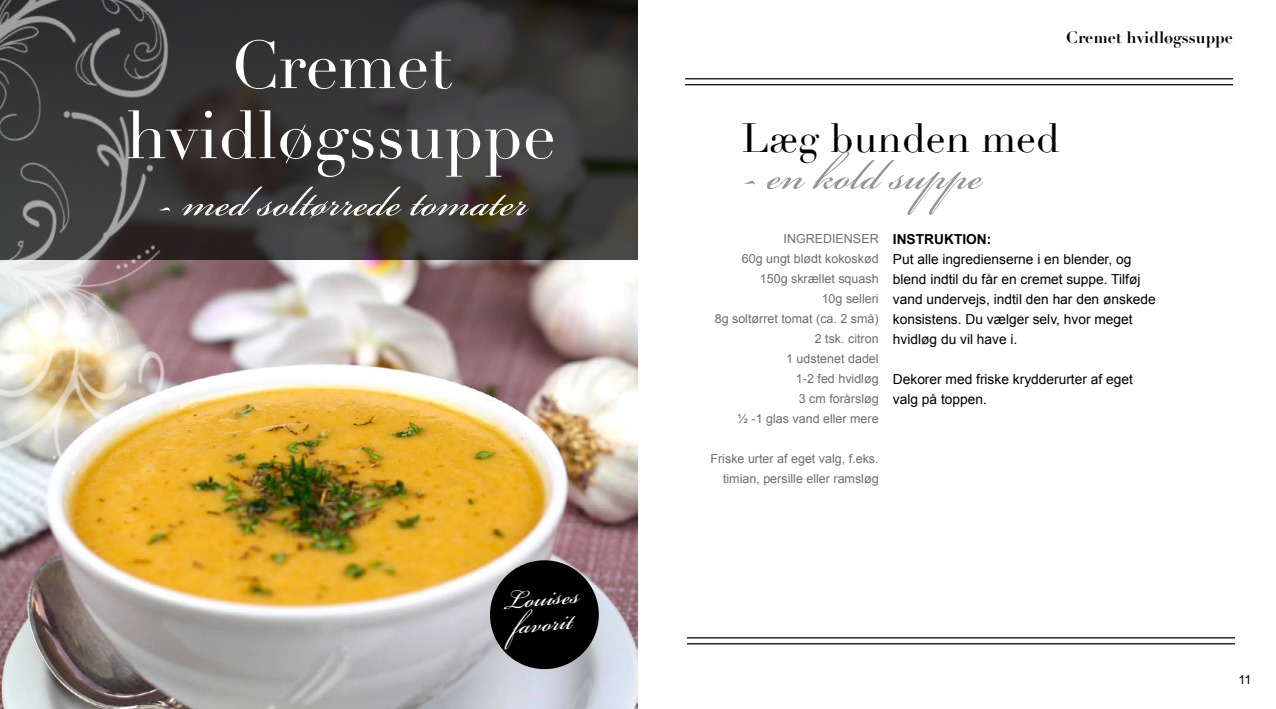
<style>
.page{position:relative;width:1276px;height:709px;background:#fff}
.page>*{position:absolute;margin:0;border:0;box-sizing:border-box;transform-origin:0 0}
.t1{font:66.25px/70px "Didot";color:#fff;text-align:center}
.t2{font:65px "Bickham Script Pro";color:#fff}
.t3{font:65px "Bickham Script Pro";color:#939598}
.t4{font:40px "Didot";color:#000}
.t5{font:38.75px "Bickham Script Pro";color:#fff}
.t6{font:700 16.25px "Didot";color:#000}
.t7{font:13.75px/20px "Arial";color:#000}
.t8{font:700 13.75px "Arial";color:#000}
.t9{font:12.5px/20px "Arial";color:#6d6e71;text-align:right}
.t10{font:12.5px "Arial";color:#000}
</style>
<div class="page">
<img style="left:376px;top:0;width:262px;height:709px">
<svg style="left:376px;top:0;width:261px;height:260px;background:#3a3936"></svg>
<div style="left:490px;top:560px;width:109px;height:109px;background:#000;border-radius:50%"></div>
<hr style="left:685px;top:78px;width:548px;height:1px;background:#000">
<hr style="left:685px;top:84px;width:548px;height:1px;background:#000">
<hr style="left:687px;top:637px;width:548px;height:1px;background:#000">
<hr style="left:687px;top:643px;width:548px;height:1px;background:#000">
<img style="left:0;top:0;width:376px;height:709px">
<h1 class="t1" style="left:126px;top:32px;width:431px">Cremet hvidløgssuppe</h1>
<h2 class="t2" style="left:157px;top:155px;width:372px">- med soltørrede tomater</h2>
<h3 class="t5" style="left:499px;top:573px;width:79px;rotate:-5deg">Louises</h3>
<h3 class="t5" style="left:510px;top:597px;width:61px;rotate:-5deg">favorit</h3>
<h3 class="t6" style="left:1066px;top:27px;width:168px">Cremet hvidløgssuppe</h3>
<h3 class="t4" style="left:742px;top:114px;width:319px">Læg bunden med</h3>
<h2 class="t3" style="left:742px;top:128px;width:242px">- en kold suppe</h2>
<p class="t9" style="left:714px;top:229px;width:165px">INGREDIENSER<br>60g ungt blødt kokoskød<br>150g skrællet squash<br>10g selleri<br>8g soltørret tomat (ca. 2 små)<br>2 tsk. citron<br>1 udstenet dadel<br>1-2 fed hvidløg<br>3 cm forårsløg<br>½ -1 glas vand eller mere</p>
<p class="t9" style="left:710px;top:449px;width:170px">Friske urter af eget valg, f.eks. timian, persille eller ramsløg</p>
<p class="t8" style="left:893px;top:230px;width:100px">INSTRUKTION:</p>
<p class="t7" style="left:893px;top:249px;width:264px">Put alle ingredienserne i en blender, og blend indtil du får en cremet suppe. Tilføj vand undervejs, indtil den har den ønskede konsistens. Du vælger selv, hvor meget hvidløg du vil have i.</p>
<p class="t7" style="left:893px;top:369px;width:241px">Dekorer med friske krydderurter af eget valg på toppen.</p>
<p class="t10" style="left:1238px;top:672px;width:14px">11</p>
</div>
